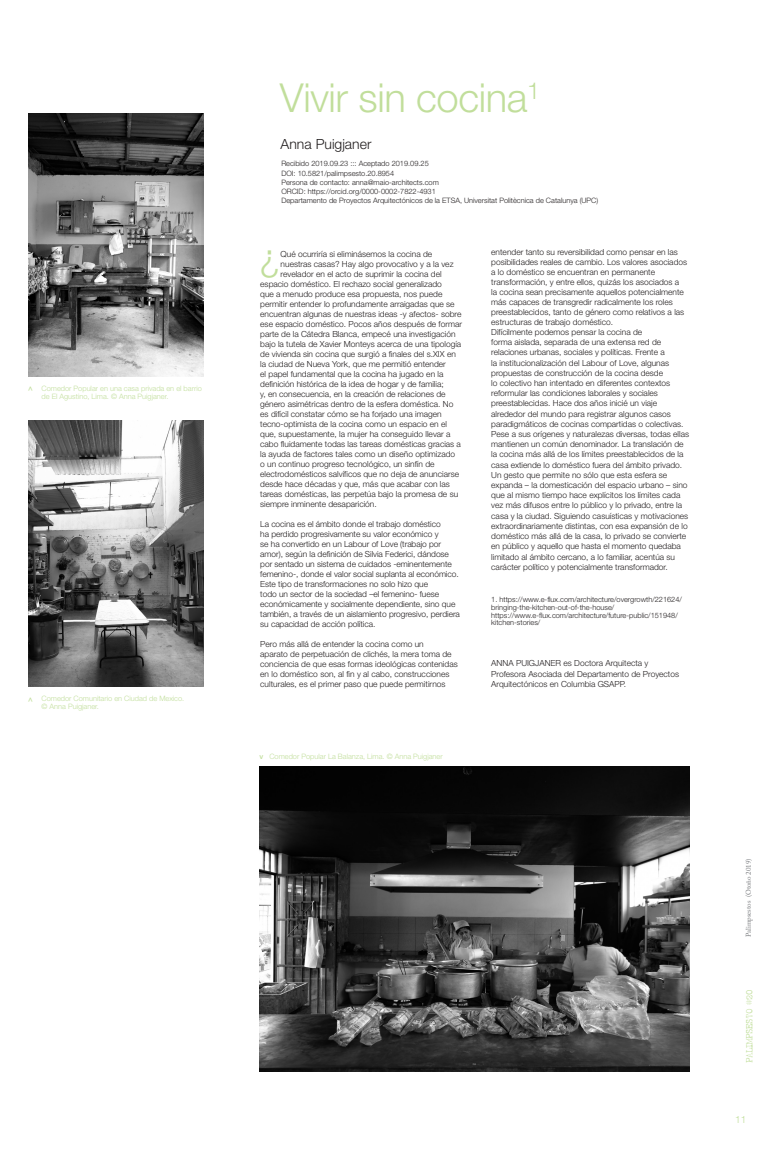
<style>
.page{position:relative;width:774px;height:1151px;background:#fff}
.page>*{position:absolute;margin:0;border:0;box-sizing:border-box;transform-origin:0 0}
.t1{font:300 40px "Helvetica Neue";letter-spacing:-.01em;color:#c1de9b}
.t2{font:300 38px "Helvetica Neue";color:#c1de9b}
.t3{font:300 14px "Helvetica Neue";color:#231f20}
.t4{font:300 10px "Helvetica Neue";color:#c1de9b}
.t5{font:9px "Batik";letter-spacing:-.065em;color:#c1de9b}
.t6{font:300 8.4px/10.2px "Helvetica Neue";color:#231f20}
.t7{font:500 8px "Helvetica Neue";color:#c1de9b}
.t8{font:300 7.4px/7.8px "Helvetica Neue";color:#231f20}
.t9{font:300 7.4px/8px "Helvetica Neue";color:#c1de9b}
.t10{font:7px "Adobe Caslon Pro";color:#76787b}
.s1{font-weight:500}
</style>
<div class="page">
<img style="left:28px;top:113px;width:176px;height:264px">
<img style="left:259px;top:767px;width:430px;height:304px">
<img style="left:28px;top:421px;width:176px;height:266px">
<p class="t7" style="left:25px;top:391px;width:6px;rotate:-90deg">&gt;</p>
<p class="t9" style="left:42px;top:384px;width:162px">Comedor Popular en una casa privada en el barrio de El Agustino, Lima. © Anna Puigjaner.</p>
<p class="t7" style="left:25px;top:702px;width:6px;rotate:-90deg">&gt;</p>
<p class="t9" style="left:42px;top:694px;width:144px">Comedor Comunitario en Ciudad de Mexico.</p>
<p class="t9" style="left:42px;top:702px;width:59px">© Anna Puigjaner.</p>
<p class="t1" style="left:280px;top:74px;width:262px">Vivir sin cocina<sup>1</sup></p>
<p class="t3" style="left:281px;top:136px;width:92px">Anna Puigjaner</p>
<p class="t8" style="left:281px;top:160px;width:149px">Recibido 2019.09.23 ::: Aceptado 2019.09.25</p>
<p class="t8" style="left:281px;top:169px;width:114px">DOI: 10.5821/palimpsesto.20.8954</p>
<p class="t8" style="left:281px;top:178px;width:159px">Persona de contacto: anna@maio-architects.com</p>
<p class="t8" style="left:281px;top:187px;width:156px">ORCID: https://orcid.org/0000-0002-7822-4931</p>
<p class="t8" style="left:281px;top:197px;width:318px">Departamento de Proyectos Arquitectónicos de la ETSA, Universitat Politècnica de Catalunya (UPC)</p>
<p class="t2" style="left:259px;top:233px;width:22px">¿</p>
<p class="t6" style="left:281px;top:249px;width:153px">Qué ocurriría si eliminásemos la cocina de</p>
<p class="t6" style="left:281px;top:259px;width:174px">nuestras casas? Hay algo provocativo y a la vez</p>
<p class="t6" style="left:281px;top:269px;width:162px">revelador en el acto de suprimir la cocina del</p>
<p class="t6" style="left:260px;top:279px;width:183px">espacio doméstico. El rechazo social generalizado</p>
<p class="t6" style="left:260px;top:289px;width:184px">que a menudo produce esa propuesta, nos puede</p>
<p class="t6" style="left:260px;top:299px;width:196px">permitir entender lo profundamente arraigadas que se</p>
<p class="t6" style="left:260px;top:309px;width:203px">encuentran algunas de nuestras ideas -y afectos- sobre</p>
<p class="t6" style="left:260px;top:319px;width:203px">ese espacio doméstico. Pocos años después de formar</p>
<p class="t6" style="left:260px;top:329px;width:197px">parte de la Cátedra Blanca, empecé una investigación</p>
<p class="t6" style="left:260px;top:339px;width:203px">bajo la tutela de Xavier Monteys acerca de una tipología</p>
<p class="t6" style="left:260px;top:349px;width:197px">de vivienda sin cocina que surgió a finales del s.XIX en</p>
<p class="t6" style="left:260px;top:359px;width:187px">la ciudad de Nueva York, que me permitió entender</p>
<p class="t6" style="left:260px;top:369px;width:185px">el papel fundamental que la cocina ha jugado en la</p>
<p class="t6" style="left:260px;top:379px;width:185px">definición histórica de la idea de hogar y de familia;</p>
<p class="t6" style="left:260px;top:389px;width:187px">y, en consecuencia, en la creación de relaciones de</p>
<p class="t6" style="left:260px;top:399px;width:195px">género asimétricas dentro de la esfera doméstica. No</p>
<p class="t6" style="left:260px;top:409px;width:183px">es difícil constatar cómo se ha forjado una imagen</p>
<p class="t6" style="left:260px;top:419px;width:188px">tecno-optimista de la cocina como un espacio en el</p>
<p class="t6" style="left:260px;top:429px;width:192px">que, supuestamente, la mujer ha conseguido llevar a</p>
<p class="t6" style="left:260px;top:439px;width:202px">cabo fluidamente todas las tareas domésticas gracias a</p>
<p class="t6" style="left:260px;top:449px;width:196px">la ayuda de factores tales como un diseño optimizado</p>
<p class="t6" style="left:260px;top:459px;width:176px">o un continuo progreso tecnológico, un sinfín de</p>
<p class="t6" style="left:260px;top:469px;width:200px">electrodomésticos salvíficos que no deja de anunciarse</p>
<p class="t6" style="left:260px;top:479px;width:191px">desde hace décadas y que, más que acabar con las</p>
<p class="t6" style="left:260px;top:489px;width:199px">tareas domésticas, las perpetúa bajo la promesa de su</p>
<p class="t6" style="left:260px;top:499px;width:118px">siempre inminente desaparición.</p>
<p class="t6" style="left:260px;top:519px;width:201px">La cocina es el ámbito donde el trabajo doméstico<br>ha perdido progresivamente su valor económico y<br>se ha convertido en un Labour of Love (trabajo por amor), según la definición de Silvia Federici, dándose por sentado un sistema de cuidados -eminentemente femenino-, donde el valor social suplanta al económico.<br>Este tipo de transformaciones no solo hizo que<br>todo un sector de la sociedad –el femenino- fuese económicamente y socialmente dependiente, sino que también, a través de un aislamiento progresivo, perdiera su capacidad de acción política.</p>
<p class="t6" style="left:260px;top:639px;width:199px">Pero más allá de entender la cocina como un<br>aparato de perpetuación de clichés, la mera toma de conciencia de que esas formas ideológicas contenidas en lo doméstico son, al fin y al cabo, construcciones culturales, es el primer paso que puede permitirnos</p>
<p class="t9" style="left:259px;top:752px;width:185px"><span class="s1">v</span> Comedor Popular La Balanza, Lima. © Anna Puigjaner</p>
<p class="t6" style="left:491px;top:246px;width:197px">entender tanto su reversibilidad como pensar en las posibilidades reales de cambio. Los valores asociados a lo doméstico se encuentran en permanente transformación, y entre ellos, quizás los asociados a la cocina sean precisamente aquellos potencialmente más capaces de transgredir radicalmente los roles preestablecidos, tanto de género como relativos a las estructuras de trabajo doméstico.</p>
<p class="t6" style="left:491px;top:327px;width:199px">Difícilmente podemos pensar la cocina de<br>forma aislada, separada de una extensa red de relaciones urbanas, sociales y políticas. Frente a<br>la institucionalización del Labour of Love, algunas propuestas de construcción de la cocina desde<br>lo colectivo han intentado en diferentes contextos reformular las condiciones laborales y sociales preestablecidas. Hace dos años inicié un viaje alrededor del mundo para registrar algunos casos paradigmáticos de cocinas compartidas o colectivas.<br>Pese a sus orígenes y naturalezas diversas, todas ellas mantienen un común denominador. La translación de la cocina más allá de los límites preestablecidos de la casa extiende lo doméstico fuera del ámbito privado.<br>Un gesto que permite no sólo que esta esfera se expanda – la domesticación del espacio urbano – sino que al mismo tiempo hace explícitos los límites cada vez más difusos entre lo público y lo privado, entre la casa y la ciudad. Siguiendo casuísticas y motivaciones extraordinariamente distintas, con esa expansión de lo doméstico más allá de la casa, lo privado se convierte en público y aquello que hasta el momento quedaba limitado al ámbito cercano, a lo familiar, acentúa su carácter político y potencialmente transformador.</p>
<p class="t8" style="left:491px;top:595px;width:192px">1. https://www.e-flux.com/architecture/overgrowth/221624/ bringing-the-kitchen-out-of-the-house/</p>
<p class="t8" style="left:491px;top:611px;width:188px">https://www.e-flux.com/architecture/future-public/151948/ kitchen-stories/</p>
<p class="t6" style="left:491px;top:658px;width:189px">ANNA PUIGJANER es Doctora Arquitecta y<br>Profesora Asociada del Departamento de Proyectos<br>Arquitectónicos en Columbia GSAPP.</p>
<p class="t10" style="left:744px;top:937px;width:80px;rotate:-90deg">Palimpsestos (Otoño 2019)</p>
<p class="t5" style="left:745px;top:1063px;width:75px;rotate:-90deg">PALIMPSESTO #20</p>
<p class="t4" style="left:735px;top:1113px;width:13px">11</p>
</div>
